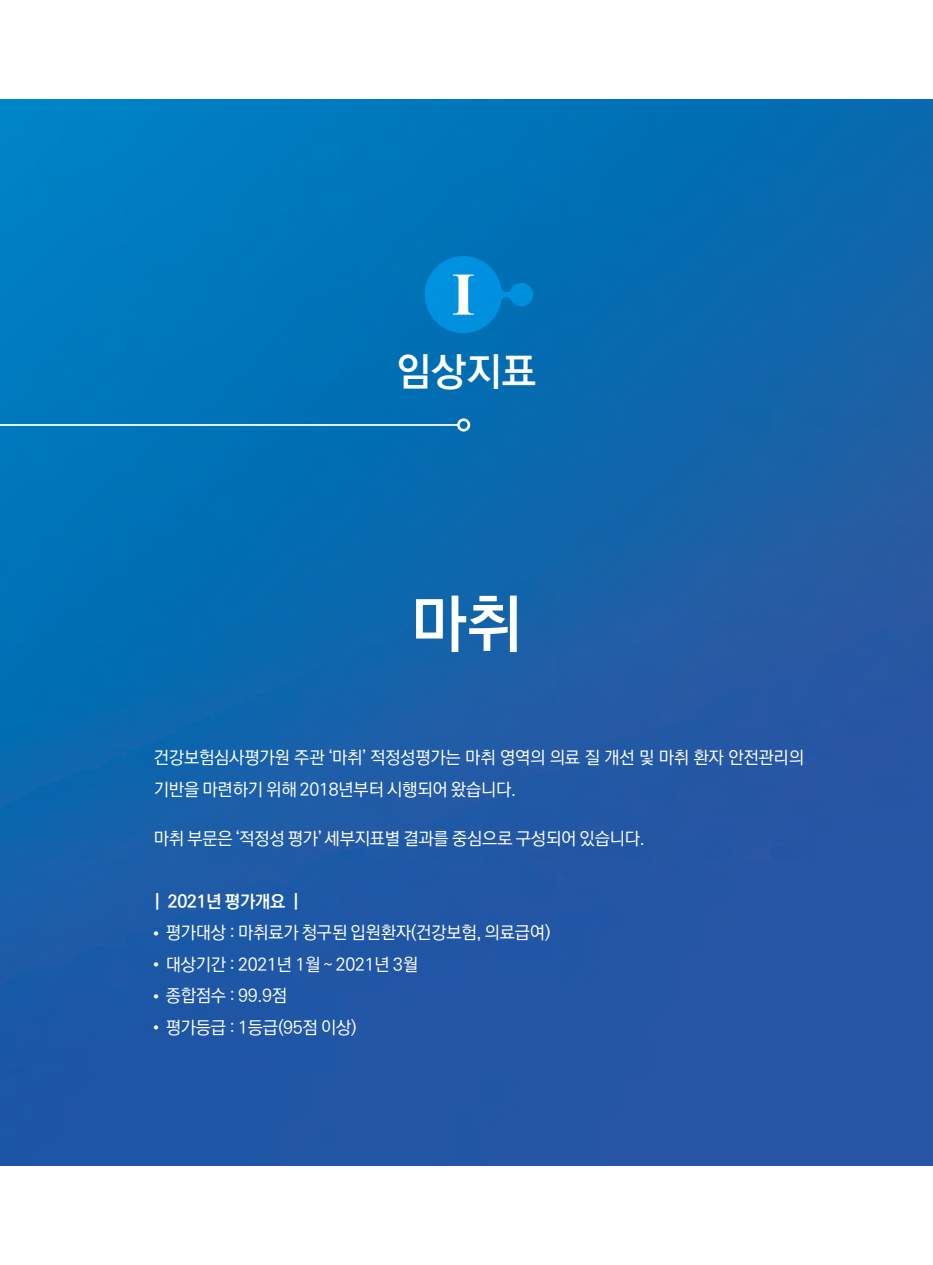
<style>
.page{position:relative;width:933px;height:1265px;background:#fff}
.page>*{position:absolute;margin:0;border:0;box-sizing:border-box;transform-origin:0 0}
.t1{font:63.18px "YGO540";color:#fff}
.t2{font:700 60.55px "Times New Roman";color:#fff}
.t3{font:39.02px "YGO540";color:#fff}
.t4{font:500 17.5px/31.5px "Ko Pub World Dotum";letter-spacing:-.01em;color:#fff}
.t5{font:700 17.5px "Ko Pub World Dotum";letter-spacing:-.01em;color:#fff}
</style>
<div class="page">
<img style="left:0;top:99px;width:933px;height:1067px">
<hr style="left:0;top:424px;width:458px;height:2px;background:#fff">
<div style="left:457px;top:418px;width:13px;height:14px;border:3px solid #fff;border-radius:50%"></div>
<svg style="left:424px;top:256px;width:109px;height:77px;background:#0083ce"></svg>
<h2 class="t2" style="left:451px;top:251px;width:25px">Ⅰ</h2>
<h3 class="t3" style="left:396px;top:352px;width:142px">임상지표</h3>
<h1 class="t1" style="left:410px;top:592px;width:114px">마취</h1>
<p class="t4" style="left:154px;top:743px;width:651px">건강보험심사평가원 주관 ‘마취’ 적정성평가는 마취 영역의 의료 질 개선 및 마취 환자 안전관리의 기반을 마련하기 위해 2018년부터 시행되어 왔습니다.</p>
<p class="t4" style="left:154px;top:823px;width:492px">마취 부문은 ‘적정성 평가’ 세부지표별 결과를 중심으로 구성되어 있습니다.</p>
<p class="t5" style="left:154px;top:889px;width:147px">| 2021년 평가개요 |</p>
<p class="t4" style="left:154px;top:918px;width:398px"><sup>●</sup> 평가대상 : 마취료가 청구된 입원환자(건강보험, 의료급여)</p>
<p class="t4" style="left:154px;top:949px;width:266px"><sup>●</sup> 대상기간 : 2021년 1월 ~ 2021년 3월</p>
<p class="t4" style="left:154px;top:981px;width:135px"><sup>●</sup> 종합점수 : 99.9점</p>
<p class="t4" style="left:154px;top:1012px;width:204px"><sup>●</sup> 평가등급 : 1등급(95점 이상)</p>
</div>
